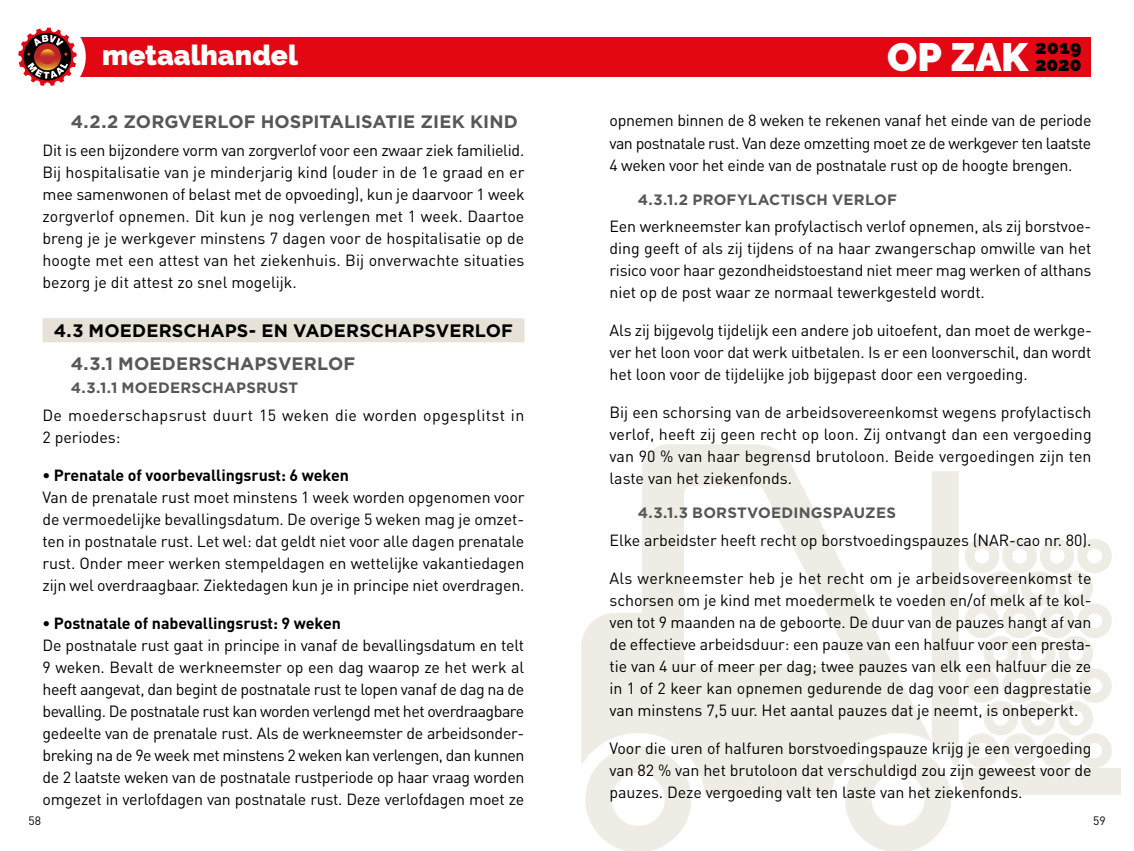
<style>
.page{position:relative;width:1134px;height:851px;background:#fff}
.page>*{position:absolute;margin:0;border:0;box-sizing:border-box;transform-origin:0 0}
.t1{font:900 39.4px "Raleway";color:#fff}
.t2{font:900 28px "Raleway";color:#fff}
.t3{font:900 19.2px "Raleway";color:#000}
.t4{font:700 18px "Gotham";letter-spacing:.005em;color:#575756}
.t5{font:700 18px "Gotham";letter-spacing:.005em;color:#000}
.t6{font:16px/22px "DIN";letter-spacing:-.005em;color:#000;text-align:justify}
.t7{font:700 16px "DIN";letter-spacing:-.005em;color:#000}
.t8{font:16px/22px "DIN";letter-spacing:.02em;color:#000}
.t9{font:700 15px "Gotham";letter-spacing:.015em;color:#575756}
.t10{font:12px "DIN";color:#000}
</style>
<div class="page">
<svg style="left:581px;top:444px;width:540px;height:406px"></svg>
<svg style="left:965px;top:538px;width:147px;height:229px"></svg>
<div style="left:43px;top:318px;width:481px;height:24px;background:#e6e2d7"></div>
<div style="left:43px;top:37px;width:1048px;height:40px;background:#e30613"></div>
<div style="left:9px;top:18px;width:77px;height:77px;background:#fff;border-radius:50%"></div>
<svg style="left:18px;top:28px;width:59px;height:58px"></svg>
<svg style="left:34px;top:43px;width:27px;height:27px"></svg>
<svg style="left:40px;top:49px;width:15px;height:15px"></svg>
<h2 class="t2" style="left:102px;top:39px;width:197px">metaalhandel</h2>
<h1 class="t1" style="left:887px;top:34px;width:196px">OP ZAK <sup>2019</sup></h1>
<p class="t3" style="left:1035px;top:53px;width:48px">2020</p>
<p class="t4" style="left:71px;top:109px;width:449px">4.2.2 ZORGVERLOF HOSPITALISATIE ZIEK KIND</p>
<p class="t6" style="left:43px;top:138px;width:484px">Dit is een bijzondere vorm van zorgverlof voor een zwaar ziek familielid.<br>Bij hospitalisatie van je minderjarig kind (ouder in de 1e graad en er mee samenwonen of belast met de opvoeding), kun je daarvoor 1 week zorgverlof opnemen. Dit kun je nog verlengen met 1 week. Daartoe breng je je werkgever minstens 7 dagen voor de hospitalisatie op de hoogte met een attest van het ziekenhuis. Bij onverwachte situaties bezorg je dit attest zo snel mogelijk.</p>
<p class="t5" style="left:54px;top:318px;width:461px">4.3 MOEDERSCHAPS- EN VADERSCHAPSVERLOF</p>
<p class="t4" style="left:71px;top:351px;width:286px">4.3.1 MOEDERSCHAPSVERLOF</p>
<p class="t9" style="left:71px;top:378px;width:229px">4.3.1.1 MOEDERSCHAPSRUST</p>
<p class="t8" style="left:43px;top:404px;width:483px">De moederschapsrust duurt 15 weken die worden opgesplitst in<br>2 periodes:</p>
<p class="t7" style="left:43px;top:464px;width:308px">• Prenatale of voorbevallingsrust: 6 weken</p>
<p class="t6" style="left:43px;top:486px;width:483px">Van de prenatale rust moet minstens 1 week worden opgenomen voor de vermoedelijke bevallingsdatum. De overige 5 weken mag je omzet&shy;ten in postnatale rust. Let wel: dat geldt niet voor alle dagen prenatale rust. Onder meer werken stempeldagen en wettelijke vakantiedagen zijn wel overdraagbaar. Ziektedagen kun je in principe niet overdragen.</p>
<p class="t7" style="left:43px;top:612px;width:300px">• Postnatale of nabevallingsrust: 9 weken</p>
<p class="t6" style="left:43px;top:634px;width:483px">De postnatale rust gaat in principe in vanaf de bevallingsdatum en telt 9 weken. Bevalt de werkneemster op een dag waarop ze het werk al heeft aangevat, dan begint de postnatale rust te lopen vanaf de dag na de bevalling. De postnatale rust kan worden verlengd met het overdraagbare gedeelte van de prenatale rust. Als de werkneemster de arbeidsonder&shy;breking na de 9e week met minstens 2 weken kan verlengen, dan kunnen de 2 laatste weken van de postnatale rustperiode op haar vraag worden omgezet in verlofdagen van postnatale rust. Deze verlofdagen moet ze</p>
<p class="t6" style="left:609px;top:109px;width:483px">opnemen binnen de 8 weken te rekenen vanaf het einde van de periode van postnatale rust. Van deze omzetting moet ze de werkgever ten laatste 4 weken voor het einde van de postnatale rust op de hoogte brengen.</p>
<p class="t9" style="left:638px;top:189px;width:261px">4.3.1.2 PROFYLACTISCH VERLOF</p>
<p class="t6" style="left:609px;top:215px;width:484px">Een werkneemster kan profylactisch verlof opnemen, als zij borstvoe&shy;ding geeft of als zij tijdens of na haar zwangerschap omwille van het risico voor haar gezondheidstoestand niet meer mag werken of althans niet op de post waar ze normaal tewerkgesteld wordt.</p>
<p class="t6" style="left:609px;top:319px;width:484px">Als zij bijgevolg tijdelijk een andere job uitoefent, dan moet de werkge&shy;ver het loon voor dat werk uitbetalen. Is er een loonverschil, dan wordt het loon voor de tijdelijke job bijgepast door een vergoeding.</p>
<p class="t6" style="left:609px;top:401px;width:484px">Bij een schorsing van de arbeidsovereenkomst wegens profylactisch verlof, heeft zij geen recht op loon. Zij ontvangt dan een vergoeding van 90 % van haar begrensd brutoloon. Beide vergoedingen zijn ten laste van het ziekenfonds.</p>
<p class="t9" style="left:638px;top:503px;width:260px">4.3.1.3 BORSTVOEDINGSPAUZES</p>
<p class="t6" style="left:609px;top:529px;width:483px">Elke arbeidster heeft recht op borstvoedingspauzes (NAR-cao nr. 80).</p>
<p class="t6" style="left:609px;top:567px;width:484px">Als werkneemster heb je het recht om je arbeidsovereenkomst te schorsen om je kind met moedermelk te voeden en/of melk af te kol&shy;ven tot 9 maanden na de geboorte. De duur van de pauzes hangt af van de effectieve arbeidsduur: een pauze van een halfuur voor een presta&shy;tie van 4 uur of meer per dag; twee pauzes van elk een halfuur die ze in 1 of 2 keer kan opnemen gedurende de dag voor een dagprestatie van minstens 7,5 uur. Het aantal pauzes dat je neemt, is onbeperkt.</p>
<p class="t6" style="left:609px;top:737px;width:483px">Voor die uren of halfuren borstvoedingspauze krijg je een vergoeding van 82 % van het brutoloon dat verschuldigd zou zijn geweest voor de pauzes. Deze vergoeding valt ten laste van het ziekenfonds.</p>
<p class="t10" style="left:28px;top:813px;width:14px">58</p>
<p class="t10" style="left:1093px;top:813px;width:14px">59</p>
</div>
